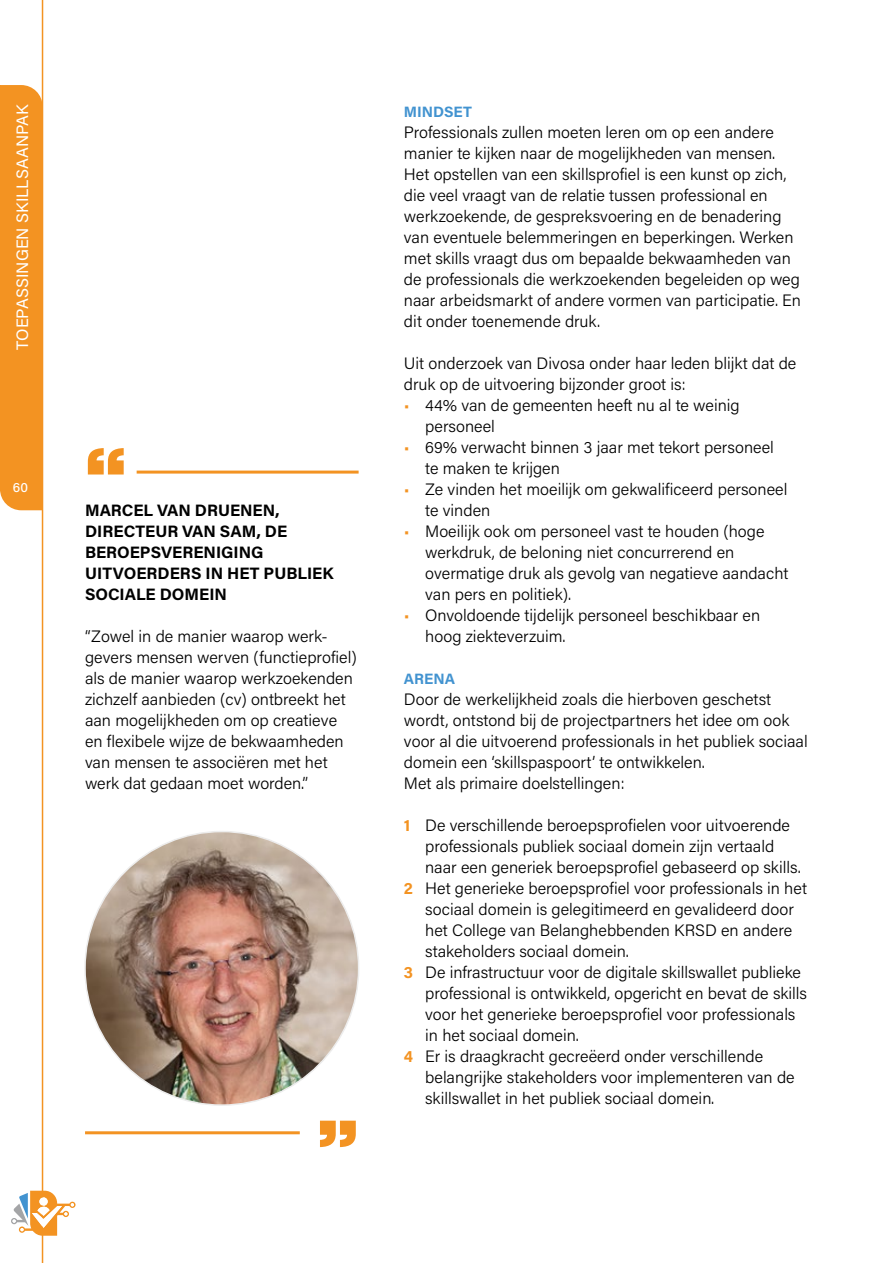
<style>
.page{position:relative;width:893px;height:1263px;background:#fff}
.page>*{position:absolute;margin:0;border:0;box-sizing:border-box;transform-origin:0 0}
.t1{font:700 93.75px "Founders Grotesk";color:#f39322}
.t2{font:300 16.5px/21px "Acumin Pro";color:#000}
.t3{font:700 16.5px/21px "Acumin Pro";color:#000}
.t4{font:16.5px "Acumin Pro";color:#fff}
.t5{font:700 15px "Acumin Pro";color:#4293d0}
.t6{font:500 13.5px "Acumin Pro";color:#fff}
.s1{color:#f39322}
.s2{font-weight:700;color:#f39322}
</style>
<div class="page">
<div style="left:0;top:85px;width:42px;height:425px;background:#f39322"></div>
<hr style="left:42px;top:0;width:1px;height:1263px;background:#f39322">
<svg style="left:11px;top:1191px;width:65px;height:45px"></svg>
<hr style="left:0;top:85px;width:1px;height:405px;background:#f39322">
<hr style="left:85px;top:1131px;width:215px;height:3px;background:#f39322">
<img style="left:85px;top:831px;width:274px;height:274px;border-radius:137px">
<hr style="left:137px;top:471px;width:222px;height:3px;background:#f39322">
<p class="t4" style="left:11px;top:350px;width:247px;rotate:-90deg">TOEPASSINGEN SKILLSAANPAK</p>
<p class="t6" style="left:13px;top:478px;width:17px">60</p>
<h1 class="t1" style="left:85px;top:417px;width:43px">“</h1>
<p class="t3" style="left:85px;top:499px;width:250px">MARCEL VAN DRUENEN,<br>DIRECTEUR VAN SAM, DE<br>BEROEPSVERENIGING<br>UITVOERDERS IN HET PUBLIEK<br>SOCIALE DOMEIN</p>
<p class="t2" style="left:85px;top:625px;width:273px">“Zowel in de manier waarop werk&shy;gevers mensen werven (functieprofiel) als de manier waarop werkzoekenden zichzelf aanbieden (cv) ontbreekt het aan mogelijkheden om op creatieve en flexibele wijze de bekwaamheden van mensen te associëren met het werk dat gedaan moet worden.”</p>
<h1 class="t1" style="left:359px;top:1178px;width:43px;rotate:-180deg">“</h1>
<p class="t5" style="left:404px;top:101px;width:70px">MINDSET</p>
<p class="t2" style="left:404px;top:121px;width:399px">Professionals zullen moeten leren om op een andere manier te kijken naar de mogelijkheden van mensen.<br>Het opstellen van een skillsprofiel is een kunst op zich, die veel vraagt van de relatie tussen professional en werkzoekende, de gespreksvoering en de benadering van eventuele belemmeringen en beperkingen. Werken met skills vraagt dus om bepaalde bekwaamheden van de professionals die werkzoekenden begeleiden op weg naar arbeidsmarkt of andere vormen van participatie. En dit onder toenemende druk.</p>
<p class="t2" style="left:404px;top:352px;width:394px">Uit onderzoek van Divosa onder haar leden blijkt dat de druk op de uitvoering bijzonder groot is:</p>
<p class="t2" style="left:425px;top:394px;width:316px;text-indent:-21px"><span class="s1">•</span> 44% van de gemeenten heeft nu al te weinig personeel</p>
<p class="t2" style="left:425px;top:436px;width:350px;text-indent:-21px"><span class="s1">•</span> 69% verwacht binnen 3 jaar met tekort personeel te maken te krijgen</p>
<p class="t2" style="left:425px;top:478px;width:364px;text-indent:-21px"><span class="s1">•</span> Ze vinden het moeilijk om gekwalificeerd personeel te vinden</p>
<p class="t2" style="left:425px;top:520px;width:365px;text-indent:-21px"><span class="s1">•</span> Moeilijk ook om personeel vast te houden (hoge werkdruk, de beloning niet concurrerend en overmatige druk als gevolg van negatieve aandacht van pers en politiek).</p>
<p class="t2" style="left:425px;top:604px;width:337px;text-indent:-21px"><span class="s1">•</span> Onvoldoende tijdelijk personeel beschikbaar en hoog ziekteverzuim.</p>
<p class="t5" style="left:404px;top:668px;width:53px">ARENA</p>
<p class="t2" style="left:404px;top:688px;width:405px">Door de werkelijkheid zoals die hierboven geschetst wordt, ontstond bij de projectpartners het idee om ook voor al die uitvoerend professionals in het publiek sociaal domein een ‘skillspaspoort’ te ontwikkelen.<br>Met als primaire doelstellingen:</p>
<p class="t2" style="left:404px;top:814px;width:388px"><span class="s2">1</span> De verschillende beroepsprofielen voor uitvoerende</p>
<p class="t2" style="left:425px;top:835px;width:351px">professionals publiek sociaal domein zijn vertaald</p>
<p class="t2" style="left:425px;top:856px;width:377px">naar een generiek beroepsprofiel gebaseerd op skills.</p>
<p class="t2" style="left:404px;top:877px;width:404px"><span class="s2">2</span> Het generieke beroepsprofiel voor professionals in het</p>
<p class="t2" style="left:425px;top:898px;width:370px">sociaal domein is gelegitimeerd en gevalideerd door</p>
<p class="t2" style="left:425px;top:919px;width:369px">het College van Belanghebbenden KRSD en andere</p>
<p class="t2" style="left:425px;top:940px;width:205px">stakeholders sociaal domein.</p>
<p class="t2" style="left:404px;top:961px;width:399px"><span class="s2">3</span> De infrastructuur voor de digitale skillswallet publieke</p>
<p class="t2" style="left:425px;top:982px;width:383px">professional is ontwikkeld, opgericht en bevat de skills</p>
<p class="t2" style="left:425px;top:1003px;width:372px">voor het generieke beroepsprofiel voor professionals</p>
<p class="t2" style="left:425px;top:1024px;width:155px">in het sociaal domein.</p>
<p class="t2" style="left:404px;top:1045px;width:361px"><span class="s2">4</span> Er is draagkracht gecreëerd onder verschillende</p>
<p class="t2" style="left:425px;top:1066px;width:371px">belangrijke stakeholders voor implementeren van de</p>
<p class="t2" style="left:425px;top:1087px;width:291px">skillswallet in het publiek sociaal domein.</p>
</div>
